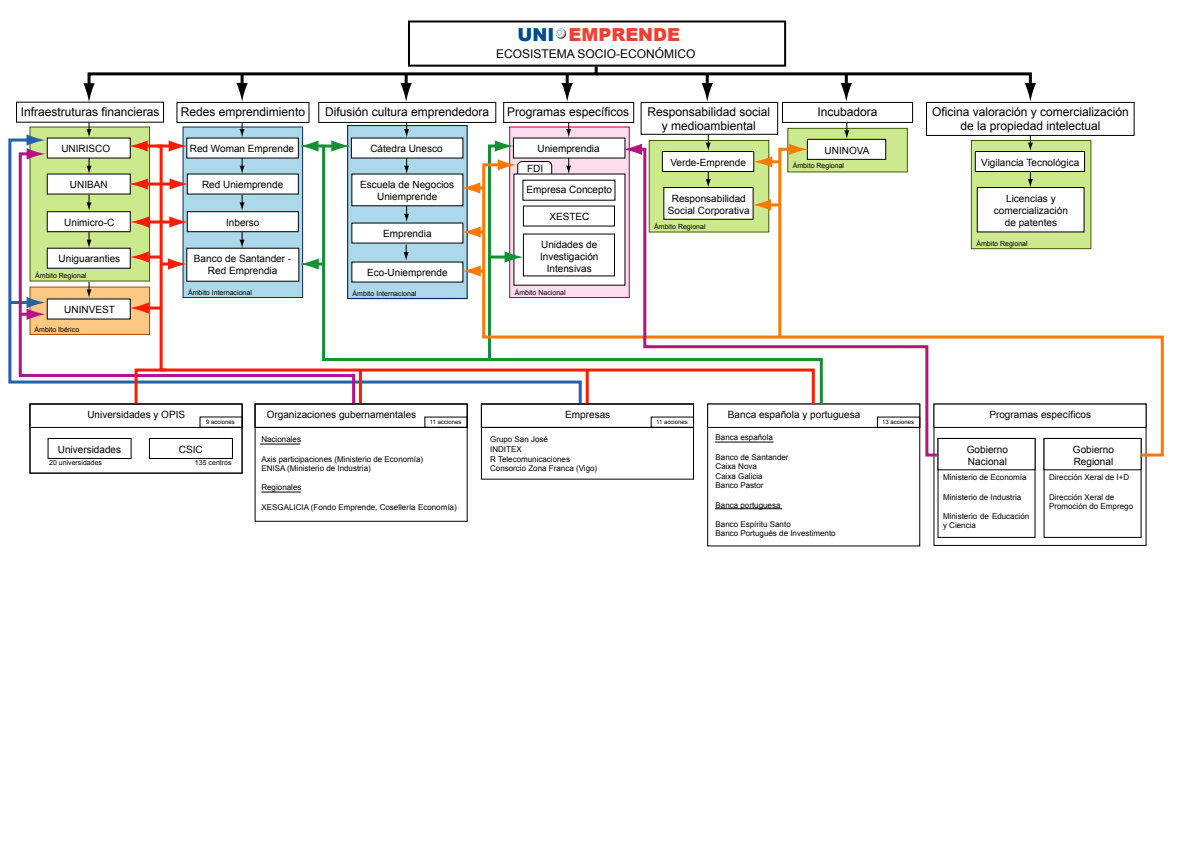
<style>
.page{position:relative;width:1191px;height:842px;background:#fff}
.page>*{position:absolute;margin:0;border:0;box-sizing:border-box;transform-origin:0 0}
.t1{font:900 17.9px "Arial";color:#ee3f34}
.t2{font:12px/14.4px "Arial";color:#000;text-align:center}
.t3{font:10px/12px "Arial";color:#000;text-align:center}
.t4{font:8px/9.6px "Arial";color:#000}
.t5{font:7px "Arial";color:#000}
.t6{font:6px "Arial";color:#000}
.s1{color:#014990}
</style>
<div class="page">
<div style="left:970px;top:140px;width:121px;height:109px;background:#ccea8d;border:1px solid #40590a"></div>
<div style="left:975px;top:151px;width:110px;height:21px;background:#fff;border:1px solid #000"></div>
<svg style="left:1027px;top:136px;width:6px;height:15px"></svg>
<div style="left:926px;top:102px;width:208px;height:34px;background:#fff;border:1px solid #000"></div>
<div style="left:787px;top:128px;width:121px;height:44px;background:#ccea8d;border:1px solid #40590a"></div>
<div style="left:807px;top:139px;width:79px;height:21px;background:#fff;border:1px solid #000"></div>
<div style="left:782px;top:102px;width:131px;height:21px;background:#fff;border:1px solid #000"></div>
<svg style="left:844px;top:123px;width:5px;height:16px"></svg>
<div style="left:648px;top:140px;width:121px;height:92px;background:#ccea8d;border:1px solid #40590a"></div>
<div style="left:641px;top:102px;width:137px;height:33px;background:#fff;border:1px solid #000"></div>
<svg style="left:705px;top:135px;width:6px;height:8px"></svg>
<div style="left:509px;top:126px;width:121px;height:172px;background:linear-gradient(to right,#feddee,#fad9ea)"></div>
<div style="left:513px;top:138px;width:112px;height:20px;background:#fff"></div>
<svg style="left:566px;top:123px;width:5px;height:14px"></svg>
<div style="left:503px;top:102px;width:131px;height:21px;background:#fff;border:1px solid #000"></div>
<div style="left:347px;top:125px;width:121px;height:174px;background:#abd9e9;border:1px solid #072a5e"></div>
<svg style="left:404px;top:123px;width:5px;height:14px"></svg>
<div style="left:318px;top:102px;width:178px;height:21px;background:#fff;border:1px solid #000"></div>
<div style="left:177px;top:102px;width:132px;height:21px;background:#fff;border:1px solid #000"></div>
<div style="left:30px;top:404px;width:212px;height:24px;background:#fff;border:1px solid #000"></div>
<div style="left:48px;top:438px;width:83px;height:21px;background:#fff;border:1px solid #000"></div>
<div style="left:149px;top:438px;width:84px;height:21px;background:#fff;border:1px solid #000"></div>
<div style="left:199px;top:416px;width:44px;height:12px;border:1px solid #000"></div>
<div style="left:254px;top:404px;width:214px;height:118px;background:#fff;border:1px solid #000"></div>
<hr style="left:260px;top:444px;width:40px;height:1px;background:#000">
<hr style="left:261px;top:492px;width:40px;height:1px;background:#000">
<hr style="left:715px;top:508px;width:67px;height:1px;background:#000">
<div style="left:933px;top:404px;width:213px;height:142px;background:#fff;border:1px solid #000"></div>
<div style="left:937px;top:438px;width:98px;height:100px;background:#fff;border:1px solid #000"></div>
<div style="left:937px;top:438px;width:98px;height:32px;background:#fff"></div>
<div style="left:1043px;top:438px;width:98px;height:100px;background:#fff;border:1px solid #000"></div>
<div style="left:1043px;top:438px;width:98px;height:32px;background:#fff"></div>
<svg style="left:8px;top:137px;width:575px;height:247px"></svg>
<hr style="left:10px;top:301px;width:20px;height:3px;background:#2461aa">
<svg style="left:481px;top:162px;width:683px;height:296px"></svg>
<svg style="left:630px;top:146px;width:310px;height:312px"></svg>
<svg style="left:356px;top:143px;width:460px;height:264px"></svg>
<hr style="left:586px;top:370px;width:2px;height:34px;background:#ff1a00">
<hr style="left:359px;top:370px;width:3px;height:34px;background:#ff1a00">
<div style="left:481px;top:404px;width:213px;height:24px;border:1px solid #000"></div>
<div style="left:254px;top:404px;width:214px;height:24px;border:1px solid #000"></div>
<svg style="left:17px;top:121px;width:339px;height:286px"></svg>
<div style="left:30px;top:404px;width:212px;height:70px;border:1px solid #000"></div>
<div style="left:408px;top:20px;width:378px;height:47px;background:#fff;border:2px solid #000"></div>
<svg style="left:556px;top:29px;width:10px;height:10px"></svg>
<svg style="left:83px;top:63px;width:953px;height:39px"></svg>
<p class="t2" style="left:21px;top:105px;width:140px">Infraestruturas financieras</p>
<p class="t3" style="left:61px;top:143px;width:50px">UNIRISCO</p>
<p class="t3" style="left:70px;top:179px;width:39px">UNIBAN</p>
<p class="t3" style="left:64px;top:216px;width:51px">Unimicro-C</p>
<p class="t3" style="left:59px;top:253px;width:63px">Uniguaranties</p>
<p class="t5" style="left:35px;top:271px;width:53px">Ámbito Regional</p>
<p class="t3" style="left:64px;top:304px;width:52px">UNINVEST</p>
<p class="t5" style="left:34px;top:324px;width:46px">Ámbito Ibérico</p>
<p class="t2" style="left:181px;top:105px;width:126px">Redes emprendimiento</p>
<p class="t3" style="left:190px;top:143px;width:106px">Red Woman Emprende</p>
<p class="t3" style="left:202px;top:179px;width:83px">Red Uniemprende</p>
<p class="t3" style="left:226px;top:216px;width:35px">Inberso</p>
<p class="t3" style="left:194px;top:253px;width:99px">Banco de Santander -<br>Red Emprendia</p>
<p class="t5" style="left:188px;top:287px;width:65px">Ámbito Internacional</p>
<h1 class="t1" style="left:517px;top:21px;width:164px"><span class="s1">UNI</span> EMPRENDE</h1>
<p class="t2" style="left:496px;top:46px;width:201px">ECOSISTEMA SOCIO-ECONÓMICO</p>
<p class="t2" style="left:325px;top:105px;width:166px">Difusión cultura emprendedora</p>
<p class="t3" style="left:370px;top:143px;width:74px">Cátedra Unesco</p>
<p class="t3" style="left:360px;top:179px;width:95px">Escuela de Negocios<br>Uniemprende</p>
<p class="t3" style="left:383px;top:228px;width:50px">Emprendia</p>
<p class="t3" style="left:367px;top:267px;width:82px">Eco-Uniemprende</p>
<p class="t5" style="left:353px;top:289px;width:65px">Ámbito Internacional</p>
<p class="t2" style="left:507px;top:105px;width:124px">Programas específicos</p>
<p class="t3" style="left:527px;top:139px;width:74px;line-height:20px;text-align:left;text-indent:10px">Uniemprendia<br>FDI</p>
<p class="t3" style="left:526px;top:184px;width:87px">Empresa Concepto</p>
<p class="t3" style="left:549px;top:211px;width:42px">XESTEC</p>
<p class="t3" style="left:540px;top:239px;width:60px">Unidades de<br>Investigación<br>Intensivas</p>
<p class="t5" style="left:515px;top:287px;width:52px">Ámbito Nacional</p>
<p class="t2" style="left:647px;top:105px;width:124px">Responsabilidad social y medioambiental</p>
<p class="t3" style="left:670px;top:156px;width:77px">Verde-Emprende</p>
<p class="t3" style="left:668px;top:192px;width:83px">Responsabilidad<br>Social Corporativa</p>
<p class="t5" style="left:654px;top:222px;width:53px">Ámbito Regional</p>
<p class="t2" style="left:817px;top:105px;width:62px">Incubadora</p>
<p class="t3" style="left:824px;top:144px;width:46px">UNINOVA</p>
<p class="t5" style="left:793px;top:161px;width:53px">Ámbito Regional</p>
<p class="t2" style="left:932px;top:105px;width:198px">Oficina valoración y comercialización de la propiedad intelectual</p>
<p class="t3" style="left:981px;top:156px;width:100px">Vigilancia Tecnológica</p>
<p class="t3" style="left:994px;top:192px;width:75px">Licencias y comercialización de patentes</p>
<p class="t5" style="left:976px;top:239px;width:53px">Ámbito Regional</p>
<p class="t3" style="left:87px;top:408px;width:99px">Universidades y OPIS</p>
<p class="t3" style="left:58px;top:443px;width:65px">Universidades</p>
<p class="t5" style="left:49px;top:458px;width:54px">20 universidades</p>
<p class="t6" style="left:206px;top:418px;width:30px">9 acciones</p>
<p class="t3" style="left:179px;top:443px;width:25px">CSIC</p>
<p class="t5" style="left:195px;top:458px;width:38px">135 centros</p>
<p class="t3" style="left:267px;top:408px;width:151px">Organizaciones gubernamentales</p>
<p class="t6" style="left:430px;top:418px;width:33px">11 acciones</p>
<p class="t4" style="left:261px;top:435px;width:41px">Nacionales</p>
<p class="t4" style="left:261px;top:454px;width:163px">Axis participaciones (Ministerio de Economía)<br>ENISA (Ministerio de Industria)</p>
<p class="t4" style="left:261px;top:483px;width:42px">Regionales</p>
<p class="t4" style="left:261px;top:502px;width:197px">XESGALICIA (Fondo Emprende, Cosellería Economía)</p>
<p class="t3" style="left:565px;top:408px;width:47px">Empresas</p>
<p class="t4" style="left:490px;top:435px;width:109px">Grupo San José<br>INDITEX<br>R Telecomunicaciones<br>Consorcio Zona Franca (Vigo)</p>
<p class="t6" style="left:656px;top:418px;width:33px">11 acciones</p>
<p class="t3" style="left:728px;top:408px;width:134px">Banca española y portuguesa</p>
<p class="t4" style="left:715px;top:433px;width:59px">Banca española</p>
<p class="t4" style="left:715px;top:452px;width:74px">Banco de Santander<br>Caixa Nova<br>Caixa Galicia<br>Banco Pastor</p>
<p class="t4" style="left:715px;top:500px;width:66px">Banca portuguesa</p>
<p class="t4" style="left:715px;top:519px;width:122px">Banco Espíritu Santo<br>Banco Portugués de Investimento</p>
<p class="t6" style="left:882px;top:418px;width:34px">13 acciones</p>
<p class="t3" style="left:989px;top:408px;width:103px">Programas específicos</p>
<p class="t3" style="left:967px;top:443px;width:43px;text-align:left">Gobierno<br>Nacional</p>
<p class="t4" style="left:943px;top:473px;width:85px">Ministerio de Economía</p>
<p class="t4" style="left:943px;top:492px;width:80px">Ministerio de Industria</p>
<p class="t4" style="left:943px;top:511px;width:88px">Ministerio de Educación y Ciencia</p>
<p class="t3" style="left:1073px;top:443px;width:43px;text-align:left">Gobierno<br>Regional</p>
<p class="t4" style="left:1049px;top:473px;width:82px">Dirección Xeral de I+D</p>
<p class="t4" style="left:1049px;top:492px;width:86px">Dirección Xeral de<br>Promoción do Emprego</p>
</div>
